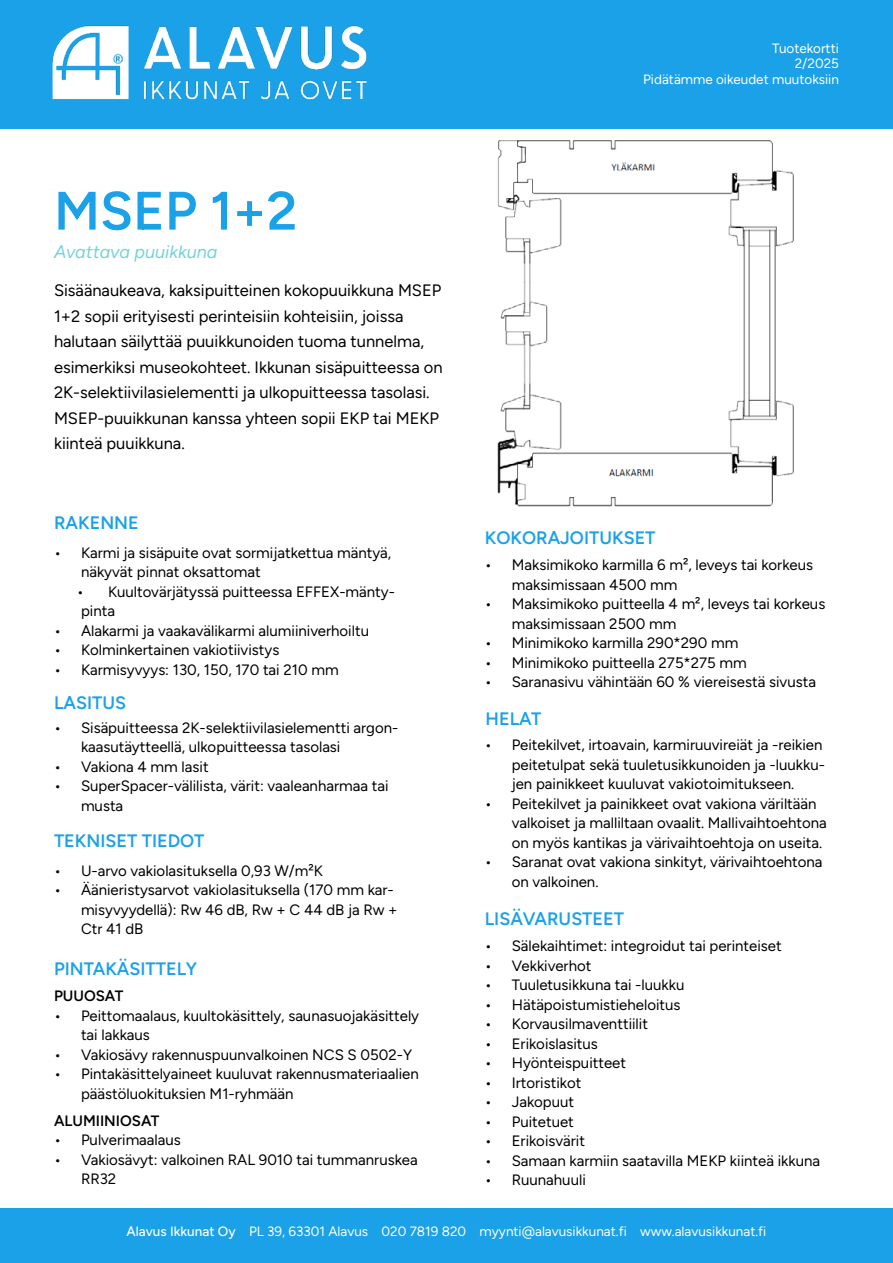
<style>
.page{position:relative;width:893px;height:1263px;background:#fff}
.page>*{position:absolute;margin:0;border:0;box-sizing:border-box;transform-origin:0 0}
.t1{font:600 54px "Figtree";color:#1aa1e8}
.t2{font:600 18px "Figtree";color:#1aa1e8}
.t3{font:italic 18px "Figtree";color:#74d3d6}
.t4{font:16.5px/25.5px "Figtree";color:#000}
.t5{font:15px/19.5px "Figtree";color:#000}
.t6{font:600 15px "Figtree";color:#000}
.t7{font:13.5px/15.6px "Figtree";color:#fff;text-align:right}
.s1{font-weight:500}
</style>
<div class="page">
<div style="left:0;top:0;width:893px;height:128px;background:#1aa1e8"></div>
<div style="left:0;top:1208px;width:893px;height:55px;background:#1aa1e8"></div>
<img style="left:52px;top:25px;width:315px;height:75px">
<img style="left:497px;top:140px;width:297px;height:367px">
<h1 class="t1" style="left:54px;top:179px;width:245px">MSEP 1+2</h1>
<p class="t3" style="left:54px;top:242px;width:165px">Avattava puuikkuna</p>
<p class="t4" style="left:54px;top:278px;width:390px">Sisäänaukeava, kaksipuitteinen kokopuuikkuna MSEP 1+2 sopii erityisesti perinteisiin kohteisiin, joissa halutaan säilyttää puuikkunoiden tuoma tunnelma, esimerkiksi museokohteet. Ikkunan sisäpuitteessa on 2K-selektiivilasielementti ja ulkopuitteessa tasolasi.<br>MSEP-puuikkunan kanssa yhteen sopii EKP tai MEKP kiinteä puuikkuna.</p>
<p class="t2" style="left:54px;top:512px;width:86px">RAKENNE</p>
<p class="t5" style="left:81px;top:543px;width:312px;text-indent:-27px">• Karmi ja sisäpuite ovat sormijatkettua mäntyä, näkyvät pinnat oksattomat</p>
<p class="t5" style="left:77px;top:582px;width:320px">• Kuultovärjätyssä puitteessa EFFEX-mänty&shy;pinta</p>
<p class="t5" style="left:54px;top:621px;width:317px">• Alakarmi ja vaakavälikarmi alumiiniverhoiltu</p>
<p class="t5" style="left:54px;top:640px;width:227px">• Kolminkertainen vakiotiivistys</p>
<p class="t5" style="left:54px;top:660px;width:286px">• Karmisyvyys: 130, 150, 170 tai 210 mm</p>
<p class="t2" style="left:54px;top:692px;width:74px">LASITUS</p>
<p class="t5" style="left:81px;top:718px;width:319px;text-indent:-27px">• Sisäpuitteessa 2K-selektiivilasielementti argon&shy;kaasutäytteellä, ulkopuitteessa tasolasi</p>
<p class="t5" style="left:54px;top:757px;width:156px">• Vakiona 4 mm lasit</p>
<p class="t5" style="left:81px;top:776px;width:309px;text-indent:-27px">• SuperSpacer-välilista, värit: vaaleanharmaa tai musta</p>
<p class="t2" style="left:54px;top:830px;width:152px">TEKNISET TIEDOT</p>
<p class="t5" style="left:54px;top:861px;width:270px">• U-arvo vakiolasituksella 0,93 W/m²K</p>
<p class="t5" style="left:81px;top:880px;width:318px;text-indent:-27px">• Äänieristysarvot vakiolasituksella (170 mm kar&shy;misyvyydellä): Rw 46 dB, Rw + C 44 dB ja Rw +<br>Ctr 41 dB</p>
<p class="t2" style="left:54px;top:958px;width:145px">PINTAKÄSITTELY</p>
<p class="t6" style="left:54px;top:987px;width:71px">PUUOSAT</p>
<p class="t5" style="left:81px;top:1006px;width:340px;text-indent:-27px">• Peittomaalaus, kuultokäsittely, saunasuojakäsittely tai lakkaus</p>
<p class="t5" style="left:54px;top:1045px;width:360px">• Vakiosävy rakennuspuunvalkoinen NCS S 0502-Y</p>
<p class="t5" style="left:81px;top:1064px;width:339px;text-indent:-27px">• Pintakäsittelyaineet kuuluvat rakennusmateriaalien päästöluokituksien M1-ryhmään</p>
<p class="t6" style="left:54px;top:1112px;width:107px">ALUMIINIOSAT</p>
<p class="t5" style="left:54px;top:1130px;width:128px">• Pulverimaalaus</p>
<p class="t5" style="left:81px;top:1150px;width:338px;text-indent:-27px">• Vakiosävyt: valkoinen RAL 9010 tai tummanruskea<br>RR32</p>
<p class="t7" style="left:643px;top:40px;width:197px">Tuotekortti<br>2/2025<br>Pidätämme oikeudet muutoksiin</p>
<p class="t2" style="left:485px;top:527px;width:172px">KOKORAJOITUKSET</p>
<p class="t5" style="left:512px;top:555px;width:303px;text-indent:-27px">• Maksimikoko karmilla 6 m², leveys tai korkeus maksimissaan 4500 mm</p>
<p class="t5" style="left:512px;top:594px;width:315px;text-indent:-27px">• Maksimikoko puitteella 4 m², leveys tai korkeus maksimissaan 2500 mm</p>
<p class="t5" style="left:485px;top:633px;width:255px">• Minimikoko karmilla 290*290 mm</p>
<p class="t5" style="left:485px;top:653px;width:264px">• Minimikoko puitteella 275*275 mm</p>
<p class="t5" style="left:485px;top:672px;width:333px">• Saranasivu vähintään 60 % viereisestä sivusta</p>
<p class="t2" style="left:486px;top:708px;width:57px">HELAT</p>
<p class="t5" style="left:512px;top:735px;width:315px;text-indent:-27px">• Peitekilvet, irtoavain, karmiruuvireiät ja -reikien peitetulpat sekä tuuletusikkunoiden ja -luukku&shy;jen painikkeet kuuluvat vakiotoimitukseen.</p>
<p class="t5" style="left:512px;top:794px;width:316px;text-indent:-27px">• Peitekilvet ja painikkeet ovat vakiona väriltään valkoiset ja malliltaan ovaalit. Mallivaihtoehtona on myös kantikas ja värivaihtoehtoja on useita.</p>
<p class="t5" style="left:512px;top:852px;width:312px;text-indent:-27px">• Saranat ovat vakiona sinkityt, värivaihtoehtona on valkoinen.</p>
<p class="t2" style="left:485px;top:908px;width:141px">LISÄVARUSTEET</p>
<p class="t5" style="left:485px;top:936px;width:298px">• Sälekaihtimet: integroidut tai perinteiset</p>
<p class="t5" style="left:485px;top:955px;width:108px">• Vekkiverhot</p>
<p class="t5" style="left:485px;top:975px;width:201px">• Tuuletusikkuna tai -luukku</p>
<p class="t5" style="left:485px;top:994px;width:197px">• Hätäpoistumistieheloitus</p>
<p class="t5" style="left:485px;top:1014px;width:165px">• Korvausilmaventtiilit</p>
<p class="t5" style="left:485px;top:1033px;width:115px">• Erikoislasitus</p>
<p class="t5" style="left:485px;top:1053px;width:143px">• Hyönteispuitteet</p>
<p class="t5" style="left:485px;top:1072px;width:98px">• Irtoristikot</p>
<p class="t5" style="left:485px;top:1092px;width:91px">• Jakopuut</p>
<p class="t5" style="left:485px;top:1111px;width:91px">• Puitetuet</p>
<p class="t5" style="left:485px;top:1131px;width:102px">• Erikoisvärit</p>
<p class="t5" style="left:485px;top:1150px;width:337px">• Samaan karmiin saatavilla MEKP kiinteä ikkuna</p>
<p class="t5" style="left:485px;top:1170px;width:103px">• Ruunahuuli</p>
<p class="t7" style="left:127px;top:1223px;width:641px"><span class="s1">Alavus Ikkunat Oy</span> PL 39, 63301 Alavus 020 7819 820 myynti@alavusikkunat.fi www.alavusikkunat.fi</p>
</div>
